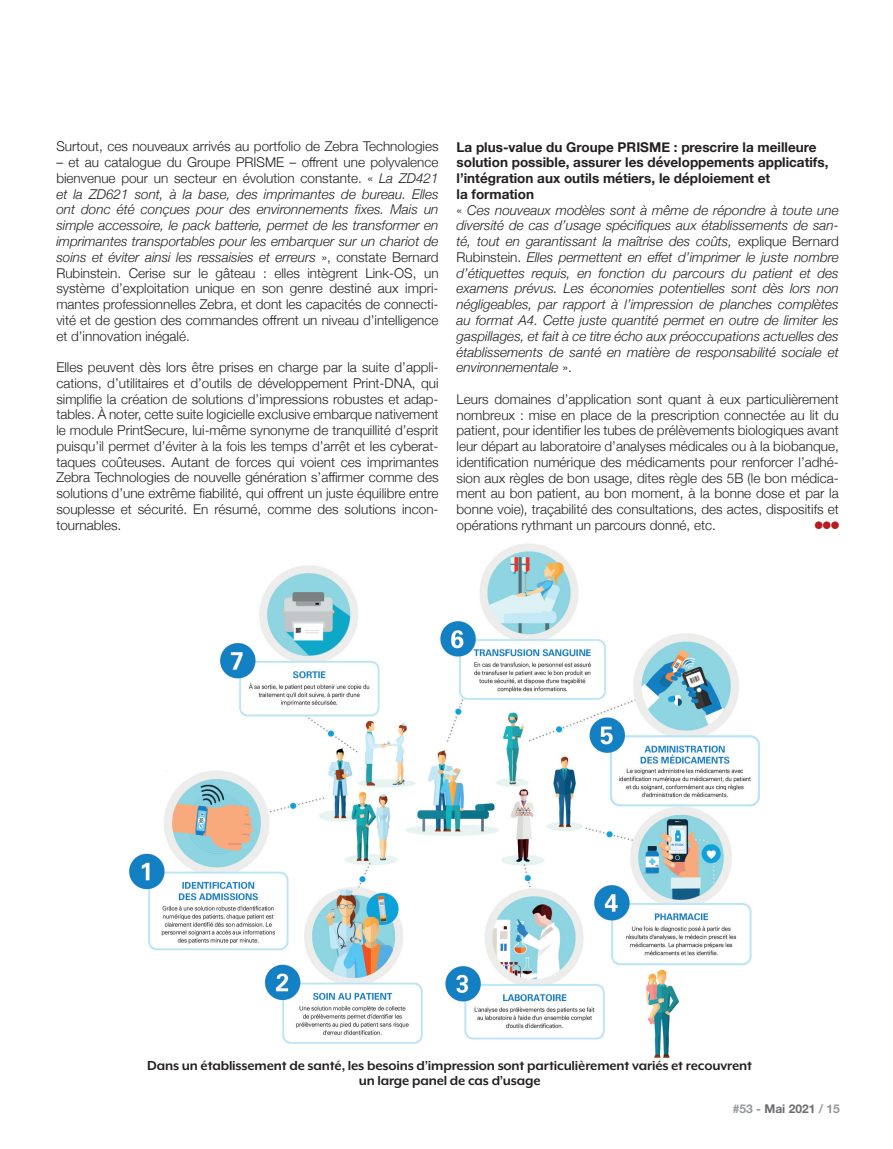
<style>
.page{position:relative;width:893px;height:1149px;background:#fff}
.page>*{position:absolute;margin:0;border:0;box-sizing:border-box;transform-origin:0 0}
.t1{font:700 15px/15px "Mr Eaves XL Mod OT";letter-spacing:-.01em;color:#231f20;text-align:center}
.t2{font:300 13.5px/15.8px "Helvetica Neue";color:#231f20;text-align:justify}
.t3{font:italic 300 13.5px/15.8px "Helvetica Neue";color:#231f20}
.t4{font:700 12px "Helvetica Neue";color:#939598}
.s1{font-style:italic}
.s2{font-weight:700;font-style:normal}
.s3{font-style:normal}
.s4{color:#6c6d70}
</style>
<div class="page">
<img style="left:129px;top:543px;width:631px;height:515px">
<p class="t2" style="left:56px;top:138px;width:384px">Surtout, ces nouveaux arrivés au portfolio de Zebra Technologies</p>
<p class="t2" style="left:56px;top:153px;width:384px">– et au catalogue du Groupe PRISME – offrent une polyvalence bienvenue pour un secteur en évolution constante. « <span class="s1">La ZD421 et la ZD621 sont, à la base, des imprimantes de bureau. Elles ont donc été conçues pour des environnements fixes. Mais un simple accessoire, le pack batterie, permet de les transformer en imprimantes transportables pour les embarquer sur un chariot de soins et éviter ainsi les ressaisies et erreurs</span> », constate Bernard Rubinstein. Cerise sur le gâteau : elles intègrent Link-OS, un système d’exploitation unique en son genre destiné aux impri&shy;mantes professionnelles Zebra, et dont les capacités de connecti&shy;vité et de gestion des commandes offrent un niveau d’intelligence et d’innovation inégalé.</p>
<p class="t2" style="left:56px;top:358px;width:384px">Elles peuvent dès lors être prises en charge par la suite d’appli&shy;cations, d’utilitaires et d’outils de développement Print-DNA, qui simplifie la création de solutions d’impressions robustes et adap&shy;tables. À noter, cette suite logicielle exclusive embarque nativement le module PrintSecure, lui-même synonyme de tranquillité d’esprit puisqu’il permet d’éviter à la fois les temps d’arrêt et les cyberat&shy;taques coûteuses. Autant de forces qui voient ces imprimantes Zebra Technologies de nouvelle génération s’affirmer comme des solutions d’une extrême fiabilité, qui offrent un juste équilibre entre souplesse et sécurité. En résumé, comme des solutions incon&shy;tournables.</p>
<p class="t3" style="left:457px;top:138px;width:384px"><span class="s2">La plus-value du Groupe PRISME : prescrire la meilleure solution possible, assurer les développements applicatifs, l’intégration aux outils métiers, le déploiement et<br>la formation<br></span><span class="s3">«</span> Ces nouveaux modèles sont à même de répondre à toute une diversité de cas d’usage spécifiques aux établissements de san&shy;té, tout en garantissant la maîtrise des coûts, <span class="s3">explique Bernard Rubinstein.</span> Elles permettent en effet d’imprimer le juste nombre d’étiquettes requis, en fonction du parcours du patient et des examens prévus. Les économies potentielles sont dès lors non négligeables, par rapport à l’impression de planches complètes au format A4. Cette juste quantité permet en outre de limiter les gaspillages, et fait à ce titre écho aux préoccupations actuelles des établissements de santé en matière de responsabilité sociale et environnementale <span class="s3">».</span></p>
<p class="t2" style="left:457px;top:390px;width:384px">Leurs domaines d’application sont quant à eux particulièrement nombreux : mise en place de la prescription connectée au lit du patient, pour identifier les tubes de prélèvements biologiques avant leur départ au laboratoire d’analyses médicales ou à la biobanque, identification numérique des médicaments pour renforcer l’adhé&shy;sion aux règles de bon usage, dites règle des 5B (le bon médica&shy;ment au bon patient, au bon moment, à la bonne dose et par la bonne voie), traçabilité des consultations, des actes, dispositifs et opérations rythmant un parcours donné, etc.</p>
<p class="t1" style="left:147px;top:1057px;width:606px">Dans un établissement de santé, les besoins d’impression sont particulièrement variés et recouvrent un large panel de cas d’usage</p>
<p class="t4" style="left:733px;top:1098px;width:108px">#53 - <span class="s4">Mai 2021</span> / 15</p>
</div>
